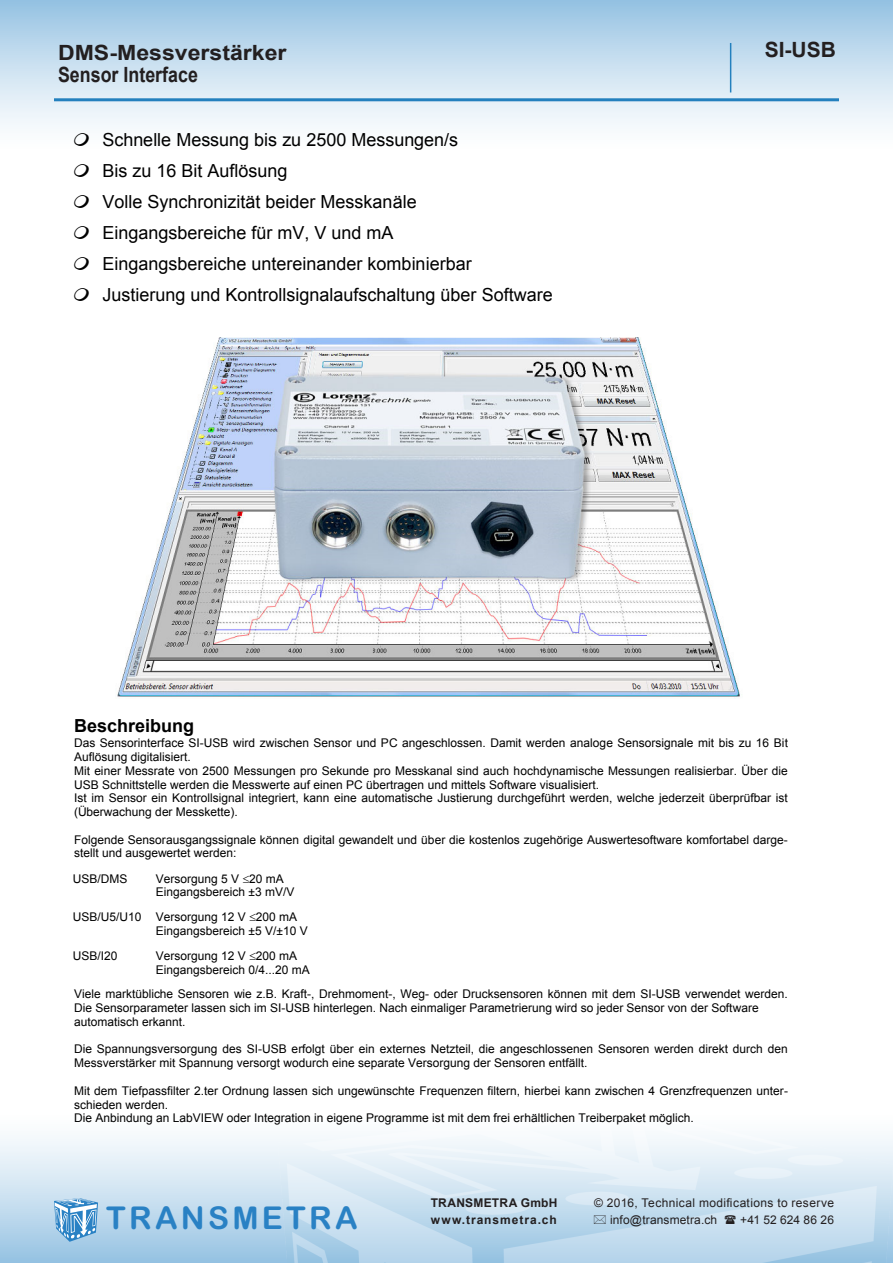
<style>
.page{position:relative;width:893px;height:1263px;background:#fff}
.page>*{position:absolute;margin:0;border:0;box-sizing:border-box;transform-origin:0 0}
.t1{font:31.5px "Arial Rounded MT Bold";letter-spacing:.105em;color:#2981c4}
.t2{font:700 21px "Arial";color:#231f20;scale:1.1 1}
.t3{font:700 21px "Arial";color:#231f20;scale:.85 1}
.t4{font:700 21px "Arial";color:#231f20}
.t5{font:18px/31px "Arial";color:#000}
.t6{font:700 18px "Arial";color:#000}
.t7{font:12px/13.8px "Arial";color:#000}
.t8{font:12px "Arial";letter-spacing:.025em;color:#231f20}
.t9{font:700 12px "Arial";letter-spacing:.065em;color:#231f20}
.t10{font:700 12px "Arial";letter-spacing:.02em;color:#231f20}
.t11{font:12px "Arial";letter-spacing:.005em;color:#231f20}
</style>
<div class="page">
<div style="left:0;top:1093px;width:893px;height:170px;background:linear-gradient(to bottom,#fff,#9dc6e4)"></div>
<img style="left:278px;top:1103px;width:615px;height:160px">
<div style="left:0;top:0;width:893px;height:170px;background:linear-gradient(to bottom,#9cc6e4,#fff)"></div>
<svg style="left:54px;top:1198px;width:44px;height:44px;background:#85b7dd"></svg>
<hr style="left:54px;top:98px;width:785px;height:3px;background:#2380be">
<hr style="left:730px;top:43px;width:1px;height:49px;background:#2380be">
<img style="left:117px;top:337px;width:623px;height:360px">
<svg style="left:594px;top:1215px;width:12px;height:9px"></svg>
<svg style="left:725px;top:1215px;width:11px;height:9px"></svg>
<svg style="left:72px;top:133px;width:19px;height:13px"></svg>
<svg style="left:72px;top:164px;width:19px;height:6px"></svg>
<p class="t2" style="left:58px;top:38px;width:209px">DMS-Messverstärker</p>
<p class="t3" style="left:58px;top:60px;width:166px">Sensor Interface</p>
<p class="t5" style="left:102px;top:124px;width:452px">Schnelle Messung bis zu 2500 Messungen/s<br>Bis zu 16 Bit Auflösung<br>Volle Synchronizität beider Messkanäle Eingangsbereiche für mV, V und mA<br>Eingangsbereiche untereinander kombinierbar Justierung und Kontrollsignalaufschaltung über Software</p>
<p class="t4" style="left:765px;top:35px;width:73px">SI-USB</p>
<p class="t6" style="left:74px;top:714px;width:122px">Beschreibung</p>
<p class="t7" style="left:74px;top:736px;width:715px">Das Sensorinterface SI-USB wird zwischen Sensor und PC angeschlossen. Damit werden analoge Sensorsignale mit bis zu 16 Bit Auflösung digitalisiert.<br>Mit einer Messrate von 2500 Messungen pro Sekunde pro Messkanal sind auch hochdynamische Messungen realisierbar. Über die USB Schnittstelle werden die Messwerte auf einen PC übertragen und mittels Software visualisiert.<br>Ist im Sensor ein Kontrollsignal integriert, kann eine automatische Justierung durchgeführt werden, welche jederzeit überprüfbar ist (Überwachung der Messkette).</p>
<p class="t7" style="left:74px;top:833px;width:715px">Folgende Sensorausgangssignale können digital gewandelt und über die kostenlos zugehörige Auswertesoftware komfortabel darge&shy;stellt und ausgewertet werden:</p>
<p class="t7" style="left:73px;top:872px;width:56px">USB/DMS</p>
<p class="t7" style="left:156px;top:872px;width:140px">Versorgung 5 V 20 mA<br>Eingangsbereich ±3 mV/V</p>
<p class="t7" style="left:156px;top:910px;width:153px;text-indent:-83px">USB/U5/U10 Versorgung 12 V 200 mA<br>Eingangsbereich ±5 V/±10 V</p>
<p class="t7" style="left:73px;top:949px;width:46px">USB/I20</p>
<p class="t7" style="left:156px;top:949px;width:156px">Versorgung 12 V 200 mA<br>Eingangsbereich 0/4...20 mA</p>
<p class="t7" style="left:74px;top:987px;width:715px">Viele marktübliche Sensoren wie z.B. Kraft-, Drehmoment-, Weg- oder Drucksensoren können mit dem SI-USB verwendet werden.<br>Die Sensorparameter lassen sich im SI-USB hinterlegen. Nach einmaliger Parametrierung wird so jeder Sensor von der Software automatisch erkannt.</p>
<p class="t7" style="left:74px;top:1042px;width:715px">Die Spannungsversorgung des SI-USB erfolgt über ein externes Netzteil, die angeschlossenen Sensoren werden direkt durch den<br>Messverstärker mit Spannung versorgt wodurch eine separate Versorgung der Sensoren entfällt.</p>
<p class="t7" style="left:74px;top:1084px;width:715px">Mit dem Tiefpassfilter 2.ter Ordnung lassen sich ungewünschte Frequenzen filtern, hierbei kann zwischen 4 Grenzfrequenzen unter&shy;schieden werden.<br>Die Anbindung an LabVIEW oder Integration in eigene Programme ist mit dem frei erhältlichen Treiberpaket möglich.</p>
<p class="t1" style="left:106px;top:1199px;width:253px">TRANSMETRA</p>
<p class="t10" style="left:431px;top:1194px;width:128px">TRANSMETRA GmbH</p>
<p class="t8" style="left:594px;top:1194px;width:241px">© 2016, Technical modifications to reserve</p>
<p class="t9" style="left:431px;top:1211px;width:127px">www.transmetra.ch</p>
<p class="t8" style="left:610px;top:1212px;width:109px">info@transmetra.ch</p>
<p class="t11" style="left:740px;top:1212px;width:95px">+41 52 624 86 26</p>
</div>
